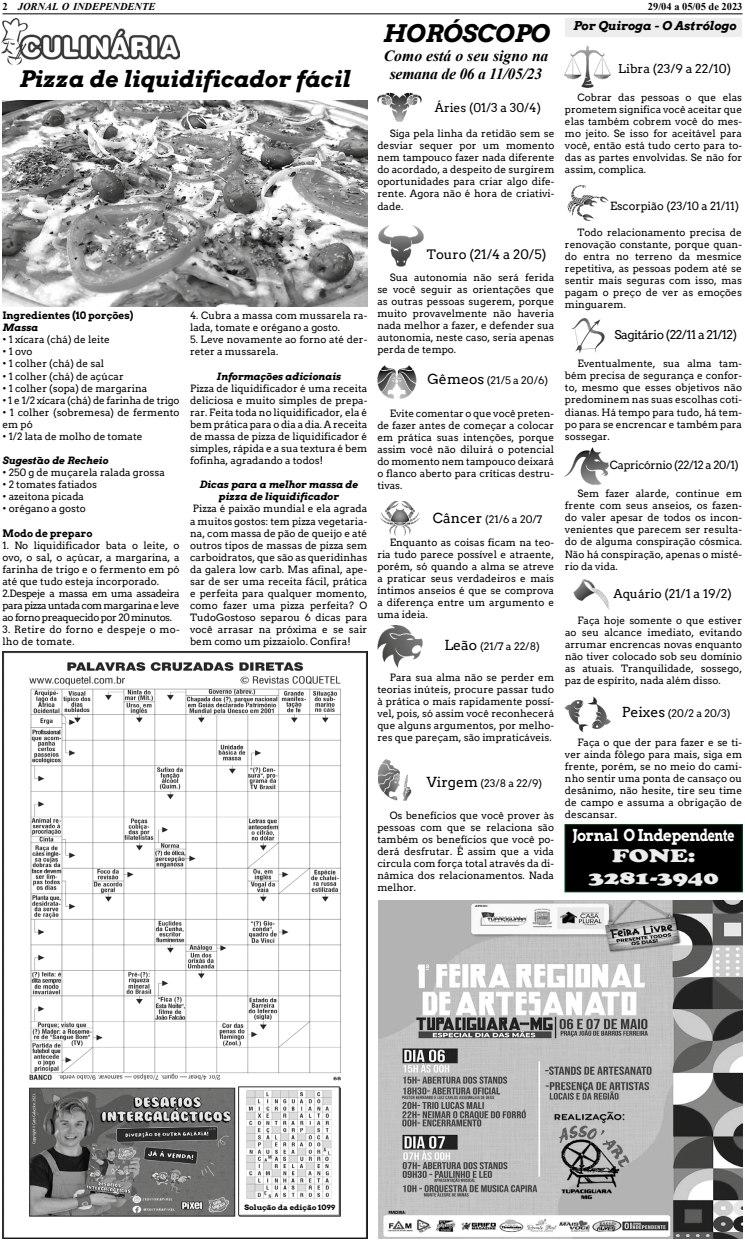
<style>
.page{position:relative;width:745px;height:1241px;background:#fff}
.page>*{position:absolute;margin:0;border:0;box-sizing:border-box;transform-origin:0 0}
.t1{font:italic 700 24.24px "Arvo";color:#000}
.t2{font:italic 700 22.75px "Arvo";color:#000}
.t3{font:900 18.72px/22.5px "Cooper";color:#ededed;text-align:center;scale:1.37 1}
.t4{font:700 16.01px "Arvo";letter-spacing:-.03em;color:#fff;scale:.94 1}
.t5{font:italic 700 15.58px/18.7px "Times New Roman";color:#000;text-align:center}
.t6{font:13.04px "Arvo";color:#000}
.t7{font:12.16px "Arvo";color:#000}
.t8{font:12.16px "Arvo";letter-spacing:-.04em;color:#000}
.t9{font:italic 700 12.16px "Arvo";color:#000}
.t10{font:11.29px "Arvo";letter-spacing:-.03em;color:#000}
.t11{font:11.29px "Arvo";color:#000}
.t12{font:italic 700 10.5px "Times New Roman";color:#000}
.t13{font:700 10.5px "Times New Roman";color:#000}
.t14{font:10.41px "Arvo";color:#000}
.t15{font:10.06px/12.1px "Arvo";color:#000;text-align:justify}
.t16{font:italic 700 10.06px/12.1px "Arvo";color:#000;text-align:center}
.t17{font:10.06px/12.1px "Arvo";letter-spacing:.02em;color:#000}
.t18{font:700 10.06px "Arvo";color:#000}
.t19{font:10.06px "Arvo";letter-spacing:-.02em;color:#000}
.t20{font:700 7.17px "Arvo";color:#000;scale:1.08 1}
.s1{font-style:normal}
.s2{font-size:13.83px}
</style>
<div class="page">
<img style="left:378px;top:900px;width:363px;height:338px">
<hr style="left:2px;top:13px;width:740px;height:1px;background:#000">
<div style="left:564px;top:19px;width:177px;height:18px;background:#ededed"></div>
<img style="left:377px;top:92px;width:44px;height:30px">
<img style="left:377px;top:365px;width:39px;height:33px">
<img style="left:380px;top:501px;width:40px;height:35px">
<img style="left:377px;top:625px;width:45px;height:42px">
<img style="left:378px;top:759px;width:33px;height:41px">
<img style="left:564px;top:44px;width:46px;height:43px">
<img style="left:567px;top:185px;width:42px;height:35px">
<img style="left:571px;top:319px;width:34px;height:35px">
<img style="left:564px;top:447px;width:44px;height:38px">
<img style="left:564px;top:696px;width:46px;height:36px">
<img style="left:378px;top:226px;width:46px;height:40px">
<img style="left:573px;top:579px;width:37px;height:30px">
<div style="left:564px;top:824px;width:177px;height:67px;background:#000"></div>
<div style="left:564px;top:824px;width:177px;height:67px;border:1px solid #005321"></div>
<img style="left:2px;top:19px;width:177px;height:45px">
<img style="left:2px;top:651px;width:365px;height:587px">
<img style="left:2px;top:101px;width:365px;height:205px">
<img style="left:238px;top:1086px;width:102px;height:129px">
<div style="left:267px;top:1202px;width:45px;height:11px;background:#fff"></div>
<p class="t12" style="left:2px;top:-1px;width:154px"><span class="s1">2</span> JORNAL O INDEPENDENTE</p>
<p class="t13" style="left:647px;top:-1px;width:96px">29/04 a 05/05 de 2023</p>
<p class="t9" style="left:572px;top:18px;width:165px">Por Quiroga - O Astrólogo</p>
<h1 class="t1" style="left:382px;top:18px;width:168px">HORÓSCOPO</h1>
<h3 class="t5" style="left:383px;top:46px;width:166px">Como está o seu signo na semana de 06 a 11/05/23</h3>
<p class="t7" style="left:618px;top:61px;width:114px">Libra (23/9 a 22/10)</p>
<h2 class="t2" style="left:19px;top:64px;width:332px">Pizza de liquidificador fácil</h2>
<p class="t15" style="left:564px;top:91px;width:178px;text-indent:12px">Cobrar das pessoas o que elas prometem significa você aceitar que elas também cobrem você do mes&shy;mo jeito. Se isso for aceitável para você, então está tudo certo para to&shy;das as partes envolvidas. Se não for assim, complica.</p>
<p class="t7" style="left:434px;top:100px;width:107px">Áries (01/3 a 30/4)</p>
<p class="t15" style="left:377px;top:127px;width:178px;text-indent:12px">Siga pela linha da retidão sem se desviar sequer por um momento nem tampouco fazer nada diferente do acordado, a despeito de surgirem oportunidades para criar algo dife&shy;rente. Agora não é hora de criativi&shy;dade.</p>
<p class="t11" style="left:609px;top:199px;width:130px">Escorpião (23/10 a 21/11)</p>
<p class="t18" style="left:2px;top:309px;width:132px">Ingredientes (10 porções)</p>
<p class="t16" style="left:2px;top:321px;width:37px">Massa</p>
<p class="t15" style="left:2px;top:333px;width:109px">• 1 xícara (chá) de leite</p>
<p class="t15" style="left:2px;top:346px;width:32px">• 1 ovo</p>
<p class="t15" style="left:2px;top:358px;width:103px">• 1 colher (chá) de sal</p>
<p class="t15" style="left:2px;top:370px;width:123px">• 1 colher (chá) de açúcar</p>
<p class="t15" style="left:2px;top:382px;width:146px">• 1 colher (sopa) de margarina</p>
<p class="t19" style="left:2px;top:394px;width:178px">• 1 e 1/2 xícara (chá) de farinha de trigo</p>
<p class="t15" style="left:2px;top:406px;width:178px">• 1 colher (sobremesa) de fermento em pó</p>
<p class="t15" style="left:2px;top:430px;width:141px">• 1/2 lata de molho de tomate</p>
<p class="t16" style="left:2px;top:454px;width:107px">Sugestão de Recheio</p>
<p class="t15" style="left:2px;top:466px;width:164px">• 250 g de muçarela ralada grossa</p>
<p class="t15" style="left:2px;top:478px;width:96px">• 2 tomates fatiados</p>
<p class="t15" style="left:2px;top:490px;width:83px">• azeitona picada</p>
<p class="t15" style="left:2px;top:502px;width:85px">• orégano a gosto</p>
<p class="t18" style="left:2px;top:526px;width:91px">Modo de preparo</p>
<p class="t15" style="left:2px;top:539px;width:178px;text-align:left">1. No liquidificador bata o leite, o ovo, o sal, o açúcar, a margarina, a farinha de trigo e o fermento em pó até que tudo esteja incorporado.<br>2.Despeje a massa em uma assadeira para pizza untada com margarina e leve ao forno preaquecido por 20 minutos.</p>
<p class="t17" style="left:2px;top:623px;width:178px">3. Retire do forno e despeje o mo&shy;lho de tomate.</p>
<p class="t15" style="left:190px;top:309px;width:178px">4. Cubra a massa com mussarela ra&shy;lada, tomate e orégano a gosto.</p>
<p class="t15" style="left:190px;top:333px;width:178px">5. Leve novamente ao forno até der&shy;reter a mussarela.</p>
<p class="t16" style="left:216px;top:370px;width:126px">Informações adicionais</p>
<p class="t15" style="left:190px;top:382px;width:178px">Pizza de liquidificador é uma receita deliciosa e muito simples de prepa&shy;rar. Feita toda no liquidificador, ela é bem prática para o dia a dia. A receita de massa de pizza de liquidificador é simples, rápida e a sua textura é bem fofinha, agradando a todos!</p>
<p class="t16" style="left:199px;top:478px;width:160px">Dicas para a melhor massa de pizza de liquidificador</p>
<p class="t15" style="left:190px;top:502px;width:178px">Pizza é paixão mundial e ela agrada a muitos gostos: tem pizza vegetaria&shy;na, com massa de pão de queijo e até outros tipos de massas de pizza sem carboidratos, que são as queridinhas da galera low carb. Mas afinal, ape&shy;sar de ser uma receita fácil, prática e perfeita para qualquer momento, como fazer uma pizza perfeita? O TudoGostoso separou 6 dicas para você arrasar na próxima e se sair bem como um pizzaiolo. Confira!</p>
<p class="t6" style="left:426px;top:246px;width:121px">Touro (21/4 a 20/5)</p>
<p class="t15" style="left:377px;top:271px;width:178px;text-indent:12px">Sua autonomia não será ferida se você seguir as orientações que as outras pessoas sugerem, porque muito provavelmente não haveria nada melhor a fazer, e defender sua autonomia, neste caso, seria apenas perda de tempo.</p>
<p class="t14" style="left:427px;top:374px;width:122px"><span class="s2">Gêmeos</span> (21/5 a 20/6)</p>
<p class="t15" style="left:377px;top:407px;width:178px;text-indent:12px">Evite comentar o que você preten&shy;de fazer antes de começar a colocar em prática suas intenções, porque assim você não diluirá o potencial do momento nem tampouco deixará o flanco aberto para críticas destru&shy;tivas.</p>
<p class="t14" style="left:432px;top:512px;width:111px"><span class="s2">Câncer</span> (21/6 a 20/7</p>
<p class="t15" style="left:377px;top:536px;width:178px;text-indent:12px">Enquanto as coisas ficam na teo&shy;ria tudo parece possível e atraente, porém, só quando a alma se atreve a praticar seus verdadeiros e mais íntimos anseios é que se comprova a diferença entre um argumento e uma ideia.</p>
<p class="t14" style="left:444px;top:639px;width:97px"><span class="s2">Leão</span> (21/7 a 22/8)</p>
<p class="t15" style="left:377px;top:670px;width:178px;text-indent:12px">Para sua alma não se perder em teorias inúteis, procure passar tudo à prática o mais rapidamente possí&shy;vel, pois, só assim você reconhecerá que alguns argumentos, por melho&shy;res que pareçam, são impraticáveis.</p>
<p class="t14" style="left:426px;top:776px;width:117px"><span class="s2">Virgem</span> (23/8 a 22/9)</p>
<p class="t15" style="left:377px;top:808px;width:178px;text-indent:12px">Os benefícios que você prover às pessoas com que se relaciona são também os benefícios que você po&shy;derá desfrutar. É assim que a vida circula com força total através da di&shy;nâmica dos relacionamentos. Nada melhor.</p>
<p class="t15" style="left:564px;top:226px;width:178px;text-indent:12px">Todo relacionamento precisa de renovação constante, porque quan&shy;do entra no terreno da mesmice repetitiva, as pessoas podem até se sentir mais seguras com isso, mas pagam o preço de ver as emoções minguarem.</p>
<p class="t8" style="left:614px;top:327px;width:124px">Sagitário (22/11 a 21/12)</p>
<p class="t15" style="left:564px;top:357px;width:178px;text-indent:12px">Eventualmente, sua alma tam&shy;bém precisa de segurança e confor&shy;to, mesmo que esses objetivos não predominem nas suas escolhas coti&shy;dianas. Há tempo para tudo, há tem&shy;po para se encrencar e também para sossegar.</p>
<p class="t10" style="left:609px;top:458px;width:130px">Capricórnio (22/12 a 20/1)</p>
<p class="t15" style="left:564px;top:487px;width:178px;text-indent:12px">Sem fazer alarde, continue em frente com seus anseios, os fazen&shy;do valer apesar de todos os incon&shy;venientes que parecem ser resulta&shy;do de alguma conspiração cósmica.<br>Não há conspiração, apenas o misté&shy;rio da vida.</p>
<p class="t7" style="left:613px;top:586px;width:120px">Aquário (21/1 a 19/2)</p>
<p class="t15" style="left:564px;top:614px;width:178px;text-indent:12px">Faça hoje somente o que estiver ao seu alcance imediato, evitando arrumar encrencas novas enquanto não tiver colocado sob seu domínio as atuais. Tranquilidade, sossego, paz de espírito, nada além disso.</p>
<p class="t14" style="left:621px;top:706px;width:110px"><span class="s2">Peixes</span> (20/2 a 20/3)</p>
<p class="t15" style="left:564px;top:736px;width:178px;text-indent:12px">Faça o que der para fazer e se ti&shy;ver ainda fôlego para mais, siga em frente, porém, se no meio do cami&shy;nho sentir uma ponta de cansaço ou desânimo, não hesite, tire seu time de campo e assuma a obrigação de descansar.</p>
<h3 class="t4" style="left:572px;top:825px;width:174px">Jornal O Independente</h3>
<h3 class="t3" style="left:588px;top:844px;width:96px">FONE:<br>3281-3940</h3>
<p class="t20" style="left:244px;top:1202px;width:85px">Solução da edição 1099</p>
</div>
